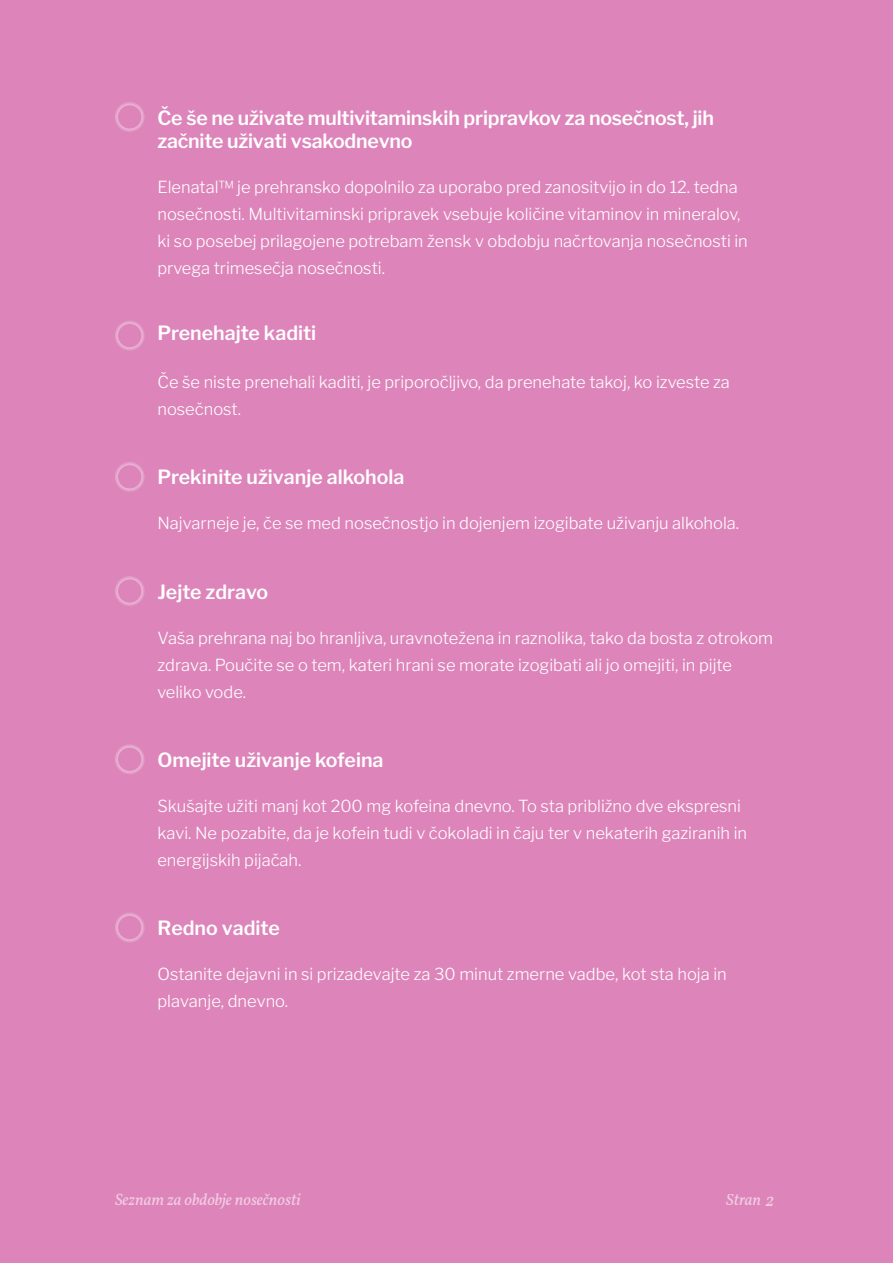
<style>
.page{position:relative;width:893px;height:1263px;background:#dd85ba}
.page>*{position:absolute;margin:0;border:0;box-sizing:border-box;transform-origin:0 0}
.t1{font:600 19.5px/23.4px "Libre Franklin";letter-spacing:-.01em;color:#fff}
.t2{font:300 16.5px/27px "Libre Franklin";color:#fff}
.t3{font:italic 16.5px "Vollkorn";color:#fff}
.s1{font-size:18px}
</style>
<div class="page">
<svg style="left:115px;top:102px;width:30px;height:30px"></svg>
<svg style="left:115px;top:321px;width:30px;height:29px"></svg>
<svg style="left:115px;top:462px;width:30px;height:30px"></svg>
<svg style="left:115px;top:576px;width:30px;height:30px"></svg>
<svg style="left:115px;top:744px;width:30px;height:30px"></svg>
<svg style="left:115px;top:913px;width:30px;height:29px"></svg>
<p class="t1" style="left:157px;top:106px;width:558px">Če še ne uživate multivitaminskih pripravkov za nosečnost, jih začnite uživati vsakodnevno</p>
<p class="t2" style="left:157px;top:173px;width:592px">Elenatal™ je prehransko dopolnilo za uporabo pred zanositvijo in do 12. tedna nosečnosti. Multivitaminski pripravek vsebuje količine vitaminov in mineralov, ki so posebej prilagojene potrebam žensk v obdobju načrtovanja nosečnosti in prvega trimesečja nosečnosti.</p>
<p class="t1" style="left:157px;top:321px;width:160px">Prenehajte kaditi</p>
<p class="t2" style="left:157px;top:369px;width:574px">Če še niste prenehali kaditi, je priporočljivo, da prenehate takoj, ko izveste za nosečnost.</p>
<p class="t1" style="left:157px;top:466px;width:248px">Prekinite uživanje alkohola</p>
<p class="t2" style="left:157px;top:510px;width:583px">Najvarneje je, če se med nosečnostjo in dojenjem izogibate uživanju alkohola.</p>
<p class="t1" style="left:157px;top:580px;width:112px">Jejte zdravo</p>
<p class="t2" style="left:157px;top:624px;width:617px">Vaša prehrana naj bo hranljiva, uravnotežena in raznolika, tako da bosta z otrokom zdrava. Poučite se o tem, kateri hrani se morate izogibati ali jo omejiti, in pijte veliko vode.</p>
<p class="t1" style="left:157px;top:748px;width:227px">Omejite uživanje kofeina</p>
<p class="t2" style="left:157px;top:792px;width:591px">Skušajte užiti manj kot 200 mg kofeina dnevno. To sta približno dve ekspresni kavi. Ne pozabite, da je kofein tudi v čokoladi in čaju ter v nekaterih gaziranih in energijskih pijačah.</p>
<p class="t1" style="left:157px;top:916px;width:124px">Redno vadite</p>
<p class="t2" style="left:157px;top:960px;width:571px">Ostanite dejavni in si prizadevajte za 30 minut zmerne vadbe, kot sta hoja in plavanje, dnevno.</p>
<p class="t3" style="left:115px;top:1187px;width:187px">Seznam za obdobje nosečnosti</p>
<p class="t3" style="left:726px;top:1187px;width:50px">Stran <span class="s1">2</span></p>
</div>
